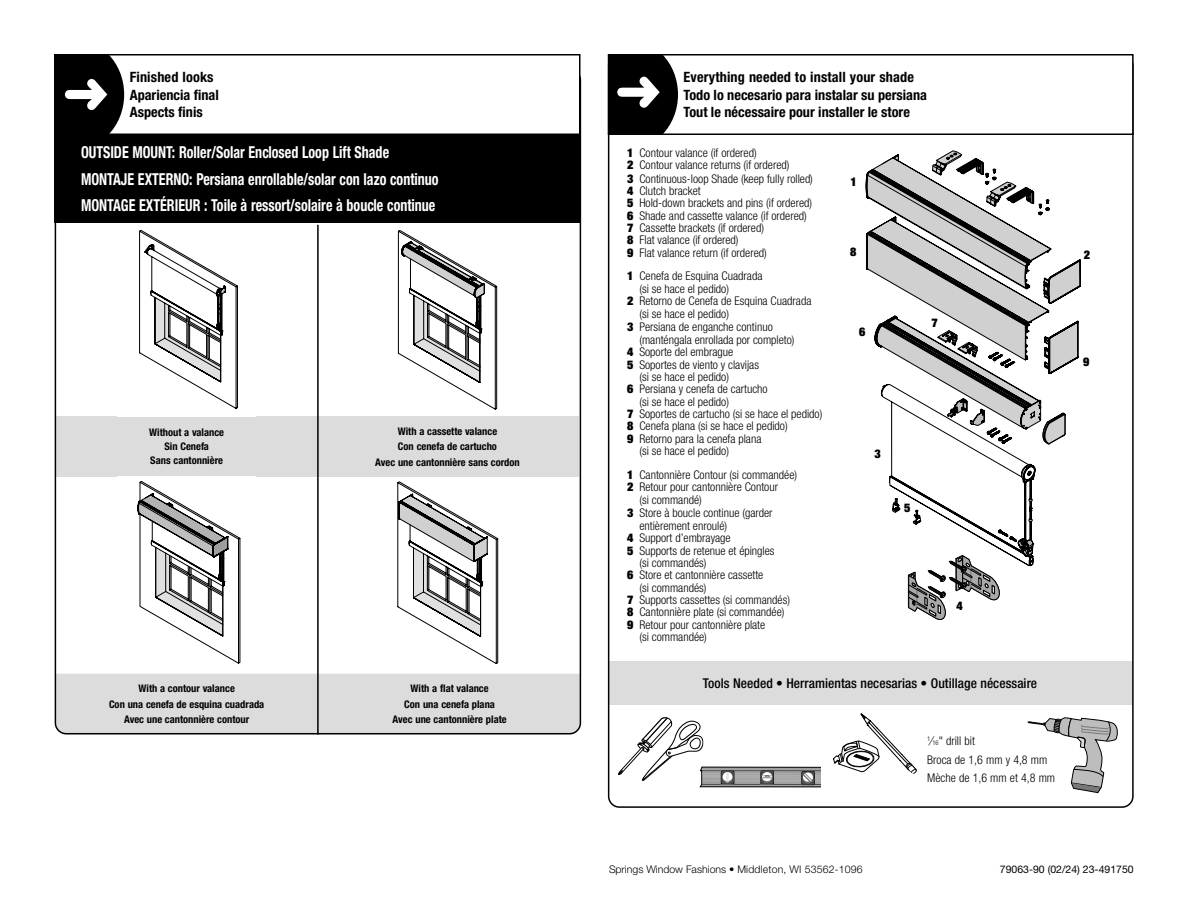
<style>
.page{position:relative;width:1188px;height:918px;background:#fff}
.page>*{position:absolute;margin:0;border:0;box-sizing:border-box;transform-origin:0 0}
.Instruction_English{font:700 condensed 16.5px "Helvetica Neue LT Std";color:#fff;scale:.85 1}
.Translation{font:700 condensed 14.25px "Helvetica Neue LT Std";color:#000}
.English{font:700 condensed 14.25px "Helvetica Neue LT Std";letter-spacing:.01em;color:#000}
.t1{font:500 condensed 13.5px "Helvetica Neue LT Std";letter-spacing:.005em;color:#000}
.additional_information{font:300 condensed 12px/12.3px "Helvetica Neue LT Std";color:#000}
.t2{font:900 condensed 12px "Helvetica Neue LT Std";color:#000}
.additional_information-2{font:700 condensed 10.5px "Helvetica Neue LT Std";color:#000}
.t3{font:300 10.5px "Helvetica Neue LT Std";color:#000}
.t4{font:10.5px "Helvetica Neue LT Std";color:#000}
.s1{font-weight:900}
.s2{font-size:6.6px}
</style>
<div class="page">
<div style="left:56px;top:416px;width:522px;height:61px;background:#dcdcdc"></div>
<div style="left:56px;top:674px;width:524px;height:60px;background:#dcdcdc"></div>
<div style="left:54px;top:54px;width:526px;height:81px;border:2px solid #000"></div>
<svg style="left:54px;top:54px;width:70px;height:81px;background:#292929"></svg>
<div style="left:117px;top:225px;width:139px;height:192px;background:#fff"></div>
<svg style="left:139px;top:230px;width:99px;height:179px"></svg>
<div style="left:117px;top:476px;width:139px;height:193px;background:#fff"></div>
<svg style="left:138px;top:481px;width:102px;height:183px"></svg>
<svg style="left:398px;top:230px;width:99px;height:180px"></svg>
<svg style="left:397px;top:482px;width:101px;height:182px"></svg>
<div style="left:54px;top:135px;width:526px;height:88px;background:#000"></div>
<hr style="left:317px;top:225px;width:2px;height:509px;background:#000">
<div style="left:608px;top:662px;width:524px;height:43px;background:#dcdcdc"></div>
<svg style="left:1027px;top:717px;width:91px;height:77px"></svg>
<svg style="left:833px;top:713px;width:84px;height:61px"></svg>
<svg style="left:618px;top:717px;width:202px;height:71px"></svg>
<div style="left:608px;top:54px;width:526px;height:81px;border:2px solid #000"></div>
<svg style="left:608px;top:54px;width:70px;height:81px;background:#292929"></svg>
<svg style="left:866px;top:150px;width:215px;height:470px"></svg>
<p class="English" style="left:130px;top:69px;width:85px">Finished looks</p>
<p class="Translation" style="left:130px;top:86px;width:91px">Apariencia final</p>
<p class="Translation" style="left:130px;top:103px;width:75px">Aspects finis</p>
<p class="Instruction_English" style="left:81px;top:142px;width:364px">OUTSIDE MOUNT: Roller/Solar Enclosed Loop Lift Shade</p>
<p class="Instruction_English" style="left:81px;top:169px;width:422px">MONTAJE EXTERNO: Persiana enrollable/solar con lazo continuo</p>
<p class="Instruction_English" style="left:81px;top:195px;width:419px">MONTAGE EXTÉRIEUR : Toile à ressort/solaire à boucle continue</p>
<p class="additional_information-2" style="left:149px;top:426px;width:76px">Without a valance</p>
<p class="additional_information-2" style="left:164px;top:440px;width:46px">Sin Cenefa</p>
<p class="additional_information-2" style="left:150px;top:454px;width:74px">Sans cantonnière</p>
<p class="additional_information-2" style="left:139px;top:682px;width:98px">With a contour valance</p>
<p class="additional_information-2" style="left:109px;top:698px;width:157px">Con una cenefa de esquina cuadrada</p>
<p class="additional_information-2" style="left:124px;top:713px;width:127px">Avec une cantonnière contour</p>
<p class="additional_information-2" style="left:398px;top:425px;width:101px">With a cassette valance</p>
<p class="additional_information-2" style="left:398px;top:440px;width:101px">Con cenefa de cartucho</p>
<p class="additional_information-2" style="left:375px;top:456px;width:146px">Avec une cantonnière sans cordon</p>
<p class="additional_information-2" style="left:411px;top:682px;width:80px">With a flat valance</p>
<p class="additional_information-2" style="left:404px;top:698px;width:92px">Con una cenefa plana</p>
<p class="additional_information-2" style="left:393px;top:713px;width:116px">Avec une cantonnière plate</p>
<p class="English" style="left:684px;top:69px;width:232px">Everything needed to install your shade</p>
<p class="Translation" style="left:684px;top:86px;width:245px">Todo lo necesario para instalar su persiana</p>
<p class="Translation" style="left:684px;top:103px;width:228px">Tout le nécessaire pour installer le store</p>
<p class="additional_information" style="left:627px;top:147px;width:131px"><span class="s1">1</span> Contour valance (if ordered)</p>
<p class="additional_information" style="left:627px;top:159px;width:164px"><span class="s1">2</span> Contour valance returns (if ordered)</p>
<p class="additional_information" style="left:627px;top:172px;width:187px"><span class="s1">3</span> Continuous-loop Shade (keep fully rolled)</p>
<p class="additional_information" style="left:627px;top:184px;width:75px"><span class="s1">4</span> Clutch bracket</p>
<p class="additional_information" style="left:627px;top:197px;width:186px"><span class="s1">5</span> Hold-down brackets and pins (if ordered)</p>
<p class="additional_information" style="left:627px;top:209px;width:181px"><span class="s1">6</span> Shade and cassette valance (if ordered)</p>
<p class="additional_information" style="left:627px;top:222px;width:138px"><span class="s1">7</span> Cassette brackets (if ordered)</p>
<p class="additional_information" style="left:627px;top:234px;width:113px"><span class="s1">8</span> Flat valance (if ordered)</p>
<p class="additional_information" style="left:627px;top:246px;width:141px"><span class="s1">9</span> Flat valance return (if ordered)</p>
<p class="additional_information" style="left:639px;top:270px;width:125px;text-indent:-12px"><span class="s1">1</span> Cenefa de Esquina Cuadrada (si se hace el pedido)</p>
<p class="additional_information" style="left:639px;top:295px;width:174px;text-indent:-12px"><span class="s1">2</span> Retorno de Cenefa de Esquina Cuadrada (si se hace el pedido)</p>
<p class="additional_information" style="left:639px;top:320px;width:157px;line-height:13.2px;text-indent:-12px"><span class="s1">3</span> Persiana de enganche continuo (manténgala enrollada por completo)</p>
<p class="additional_information" style="left:627px;top:346px;width:108px"><span class="s1">4</span> Soporte del embrague</p>
<p class="additional_information" style="left:639px;top:358px;width:121px;text-indent:-12px"><span class="s1">5</span> Soportes de viento y clavijas (si se hace el pedido)</p>
<p class="additional_information" style="left:639px;top:383px;width:130px;text-indent:-12px"><span class="s1">6</span> Persiana y cenefa de cartucho (si se hace el pedido)</p>
<p class="additional_information" style="left:627px;top:408px;width:197px"><span class="s1">7</span> Soportes de cartucho (si se hace el pedido)</p>
<p class="additional_information" style="left:627px;top:420px;width:162px"><span class="s1">8</span> Cenefa plana (si se hace el pedido)</p>
<p class="additional_information" style="left:639px;top:432px;width:124px;text-indent:-12px"><span class="s1">9</span> Retorno para la cenefa plana (si se hace el pedido)</p>
<p class="additional_information" style="left:627px;top:468px;width:171px"><span class="s1">1</span> Cantonnière Contour (si commandée)</p>
<p class="additional_information" style="left:639px;top:481px;width:140px;text-indent:-12px"><span class="s1">2</span> Retour pour cantonnière Contour (si commandé)</p>
<p class="additional_information" style="left:639px;top:506px;width:135px;line-height:13.2px;text-indent:-12px"><span class="s1">3</span> Store à boucle continue (garder entièrement enroulé)</p>
<p class="additional_information" style="left:627px;top:532px;width:105px"><span class="s1">4</span> Support d’embrayage</p>
<p class="additional_information" style="left:639px;top:544px;width:137px;text-indent:-12px"><span class="s1">5</span> Supports de retenue et épingles (si commandés)</p>
<p class="additional_information" style="left:639px;top:569px;width:125px;text-indent:-12px"><span class="s1">6</span> Store et cantonnière cassette (si commandés)</p>
<p class="additional_information" style="left:627px;top:594px;width:164px"><span class="s1">7</span> Supports cassettes (si commandés)</p>
<p class="additional_information" style="left:627px;top:606px;width:159px"><span class="s1">8</span> Cantonnière plate (si commandée)</p>
<p class="additional_information" style="left:639px;top:618px;width:127px;text-indent:-12px"><span class="s1">9</span> Retour pour cantonnière plate (si commandée)</p>
<p class="t2" style="left:851px;top:174px;width:8px">1</p>
<p class="t2" style="left:850px;top:244px;width:8px">8</p>
<p class="t2" style="left:859px;top:324px;width:8px">6</p>
<p class="t2" style="left:932px;top:315px;width:8px">7</p>
<p class="t2" style="left:875px;top:446px;width:8px">3</p>
<p class="t2" style="left:904px;top:500px;width:8px">5</p>
<p class="t2" style="left:956px;top:598px;width:8px">4</p>
<p class="t1" style="left:703px;top:675px;width:336px">Tools Needed • Herramientas necesarias • Outillage nécessaire</p>
<p class="additional_information" style="left:927px;top:735px;width:49px"><sup>1</sup>⁄<span class="s2">16</span>" drill bit</p>
<p class="additional_information" style="left:927px;top:753px;width:122px">Broca de 1,6 mm y 4,8 mm</p>
<p class="additional_information" style="left:927px;top:772px;width:129px">Mèche de 1,6 mm et 4,8 mm</p>
<p class="t2" style="left:1084px;top:247px;width:8px">2</p>
<p class="t2" style="left:1083px;top:354px;width:8px">9</p>
<p class="t3" style="left:609px;top:863px;width:255px">Springs Window Fashions • Middleton, WI 53562-1096</p>
<p class="t4" style="left:1000px;top:863px;width:135px">79063-90 (02/24) 23-491750</p>
</div>
